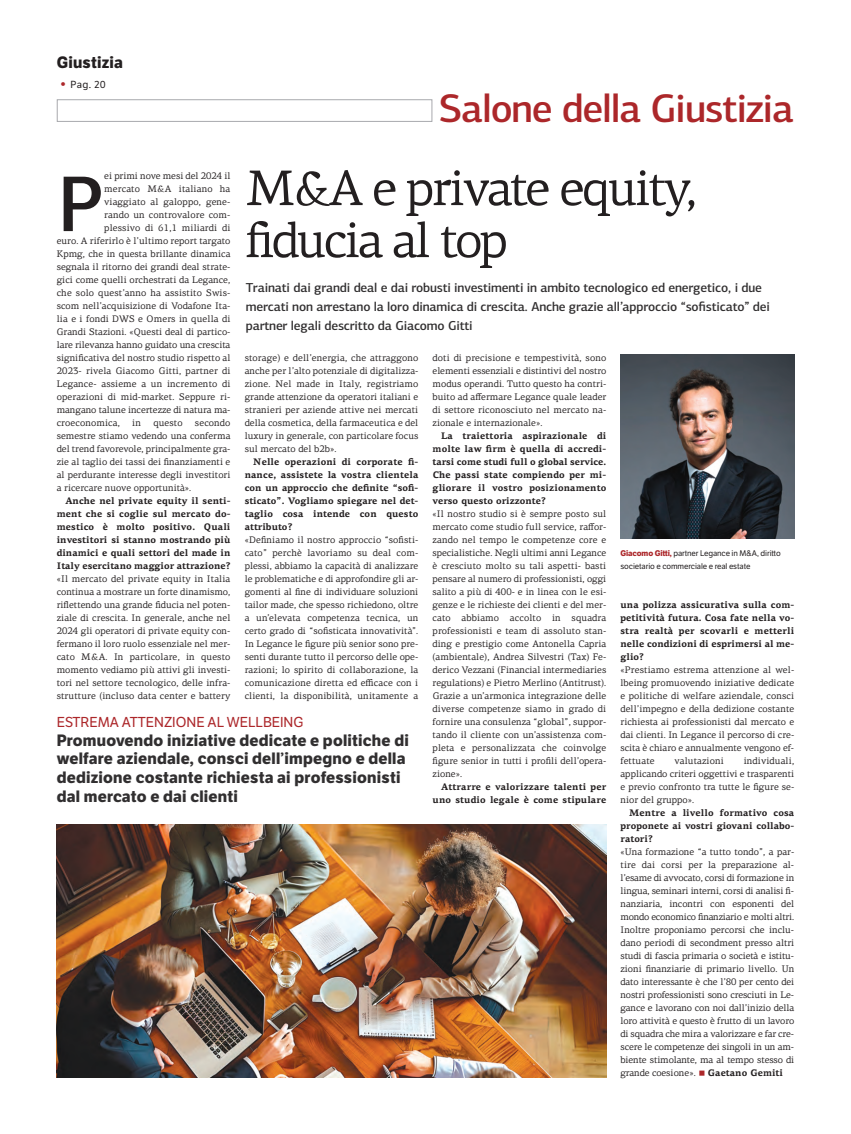
<style>
.page{position:relative;width:851px;height:1134px;background:#fff}
.page>*{position:absolute;margin:0;border:0;box-sizing:border-box;transform-origin:0 0}
.t1{font:500 79.3px "PF Centro Sans Pro";color:#231f20}
.t2{font:50px/52px "PF Centro Serif Pro";letter-spacing:-.05em;color:#231f20}
.t3{font:500 40px "PF Centro Sans Pro";letter-spacing:-.03em;color:#ac272a}
.t4{font:700 16px/18.7px "LFT Etica";letter-spacing:.015em;color:#312f30}
.t5{font:700 16px "LFT Etica";letter-spacing:.015em;color:#231f20}
.t6{font:14px "LFT Etica";color:#ac272a}
.t7{font:500 13px/19px "PF Centro Sans Pro";letter-spacing:-.015em;color:#312f30}
.t8{font:10px "LFT Etica";color:#231f20}
.t9{font:9.5px/13px "PF Centro Serif Pro";color:#231f20;text-align:justify}
.t10{font:700 9.5px/13px "PF Centro Serif Pro";color:#231f20;text-align:justify}
.t11{font:8px/13px "LFT Etica";letter-spacing:-.01em;color:#231f20}
.s1{font-size:16px;color:#ac272a}
.s2{font-weight:700;color:#ac272a}
.s3{font-size:8px;color:#ac272a}
.s4{font-weight:700}
</style>
<div class="page">
<div style="left:57px;top:99px;width:375px;height:23px;border:1px solid #a8a9ad"></div>
<img style="left:620px;top:355px;width:174px;height:184px">
<img style="left:57px;top:825px;width:549px;height:252px">
<h3 class="t5" style="left:57px;top:57px;width:68px">Giustizia</h3>
<p class="t8" style="left:59px;top:81px;width:48px"><span class="s1">•</span> Pag. 20</p>
<h3 class="t3" style="left:438px;top:94px;width:357px">Salone della Giustizia</h3>
<h2 class="t2" style="left:245px;top:167px;width:452px">M&amp;A e private equity, fiducia al top</h2>
<h1 class="t1" style="left:57px;top:175px;width:47px">P</h1>
<p class="t9" style="left:104px;top:170px;width:128px">ei primi nove mesi del 2024 il</p>
<p class="t9" style="left:104px;top:183px;width:128px">mercato M&amp;A italiano ha</p>
<p class="t9" style="left:104px;top:196px;width:128px">viaggiato al galoppo, gene-</p>
<p class="t9" style="left:104px;top:209px;width:128px">rando un controvalore com-</p>
<p class="t9" style="left:104px;top:222px;width:128px">plessivo di 61,1 miliardi di</p>
<p class="t9" style="left:57px;top:235px;width:175px">euro. A riferirlo è l’ultimo report targato</p>
<p class="t9" style="left:57px;top:248px;width:175px">Kpmg, che in questa brillante dinamica</p>
<p class="t9" style="left:57px;top:261px;width:175px">segnala il ritorno dei grandi deal strate-</p>
<p class="t9" style="left:57px;top:274px;width:175px">gici come quelli orchestrati da Legance,</p>
<p class="t9" style="left:57px;top:287px;width:175px">che solo quest’anno ha assistito Swis-</p>
<p class="t9" style="left:57px;top:300px;width:175px">scom nell’acquisizione di Vodafone Ita-</p>
<p class="t9" style="left:57px;top:313px;width:175px">lia e i fondi DWS e Omers in quella di</p>
<p class="t9" style="left:57px;top:326px;width:175px">Grandi Stazioni. «Questi deal di partico-</p>
<p class="t9" style="left:57px;top:339px;width:175px">lare rilevanza hanno guidato una crescita</p>
<p class="t9" style="left:57px;top:352px;width:175px">significativa del nostro studio rispetto al</p>
<p class="t9" style="left:57px;top:365px;width:175px">2023- rivela Giacomo Gitti, partner di</p>
<p class="t9" style="left:57px;top:378px;width:175px">Legance- assieme a un incremento di</p>
<p class="t9" style="left:57px;top:391px;width:175px">operazioni di mid-market. Seppure ri-</p>
<p class="t9" style="left:57px;top:404px;width:175px">mangano talune incertezze di natura ma-</p>
<p class="t9" style="left:57px;top:417px;width:65px">croeconomica,</p>
<p class="t9" style="left:132px;top:417px;width:10px">in</p>
<p class="t9" style="left:153px;top:417px;width:31px">questo</p>
<p class="t7" style="left:246px;top:279px;width:525px">Trainati dai grandi deal e dai robusti investimenti in ambito tecnologico ed energetico, i due mercati non arrestano la loro dinamica di crescita. Anche grazie all’approccio “sofisticato” dei partner legali descritto da Giacomo Gitti</p>
<p class="t9" style="left:244px;top:352px;width:175px">storage) e dell’energia, che attraggono anche per l’alto potenziale di digitalizza&shy;zione. Nel made in Italy, registriamo grande attenzione da operatori italiani e stranieri per aziende attive nei mercati della cosmetica, della farmaceutica e del luxury in generale, con particolare focus sul mercato del b2b».</p>
<p class="t10" style="left:244px;top:456px;width:175px;text-indent:9px">Nelle operazioni di corporate fi&shy;nance, assistete la vostra clientela con un approccio che definite “sofi&shy;sticato”. Vogliamo spiegare nel det&shy;taglio cosa intende con questo attributo?</p>
<p class="t9" style="left:244px;top:534px;width:175px">«Definiamo il nostro approccio “sofisti&shy;cato” perchè lavoriamo su deal com&shy;plessi, abbiamo la capacità di analizzare le problematiche e di approfondire gli ar&shy;gomenti al fine di individuare soluzioni tailor made, che spesso richiedono, oltre a un’elevata competenza tecnica, un certo grado di “sofisticata innovatività”.<br>In Legance le figure più senior sono pre&shy;senti durante tutto il percorso delle ope&shy;razioni; lo spirito di collaborazione, la comunicazione diretta ed efficace con i clienti, la disponibilità, unitamente a</p>
<p class="t9" style="left:432px;top:352px;width:175px">doti di precisione e tempestività, sono elementi essenziali e distintivi del nostro modus operandi. Tutto questo ha contri&shy;buito ad affermare Legance quale leader di settore riconosciuto nel mercato na&shy;zionale e internazionale».</p>
<p class="t10" style="left:432px;top:430px;width:175px;text-indent:9px">La traiettoria aspirazionale di molte law firm è quella di accredi&shy;tarsi come studi full o global service.<br>Che passi state compiendo per mi&shy;gliorare il vostro posizionamento verso questo orizzonte?</p>
<p class="t9" style="left:432px;top:508px;width:175px">«Il nostro studio si è sempre posto sul mercato come studio full service, raffor&shy;zando nel tempo le competenze core e specialistiche. Negli ultimi anni Legance è cresciuto molto su tali aspetti- basti pensare al numero di professionisti, oggi salito a più di 400- e in linea con le esi&shy;genze e le richieste dei clienti e del mer&shy;cato abbiamo accolto in squadra professionisti e team di assoluto stan&shy;ding e prestigio come Antonella Capria (ambientale), Andrea Silvestri (Tax) Fe&shy;derico Vezzani (Financial intermediaries regulations) e Pietro Merlino (Antitrust).<br>Grazie a un’armonica integrazione delle diverse competenze siamo in grado di fornire una consulenza “global”, suppor&shy;tando il cliente con un’assistenza com&shy;pleta e personalizzata che coinvolge figure senior in tutti i profili dell’opera&shy;zione».</p>
<p class="t10" style="left:432px;top:781px;width:175px;text-align:right">Attrarre e valorizzare talenti per uno studio legale è come stipulare</p>
<p class="t9" style="left:57px;top:417px;width:175px;text-indent:138px">secondo semestre stiamo vedendo una conferma del trend favorevole, principalmente gra&shy;zie al taglio dei tassi dei finanziamenti e al perdurante interesse degli investitori a ricercare nuove opportunità».</p>
<p class="t10" style="left:57px;top:495px;width:175px;text-indent:9px">Anche nel private equity il senti&shy;ment che si coglie sul mercato do&shy;mestico è molto positivo. Quali investitori si stanno mostrando più dinamici e quali settori del made in Italy esercitano maggior attrazione?</p>
<p class="t9" style="left:57px;top:573px;width:175px">«Il mercato del private equity in Italia continua a mostrare un forte dinamismo, riflettendo una grande fiducia nel poten&shy;ziale di crescita. In generale, anche nel 2024 gli operatori di private equity con&shy;fermano il loro ruolo essenziale nel mer&shy;cato M&amp;A. In particolare, in questo momento vediamo più attivi gli investi&shy;tori nel settore tecnologico, delle infra&shy;strutture (incluso data center e battery</p>
<p class="t11" style="left:620px;top:548px;width:162px"><span class="s2">Giacomo Gitti,</span> partner Legance in M&amp;A, diritto societario e commerciale e real estate</p>
<p class="t10" style="left:620px;top:599px;width:175px">una polizza assicurativa sulla com&shy;petitività futura. Cosa fate nella vo&shy;stra realtà per scovarli e metterli nelle condizioni di esprimersi al me&shy;glio?</p>
<p class="t9" style="left:620px;top:664px;width:175px">«Prestiamo estrema attenzione al wel&shy;lbeing promuovendo iniziative dedicate e politiche di welfare aziendale, consci dell’impegno e della dedizione costante richiesta ai professionisti dal mercato e dai clienti. In Legance il percorso di cre&shy;scita è chiaro e annualmente vengono ef&shy;fettuate</p>
<h3 class="t6" style="left:57px;top:717px;width:248px">ESTREMA ATTENZIONE AL WELLBEING</h3>
<h3 class="t4" style="left:57px;top:732px;width:353px">Promuovendo iniziative dedicate e politiche di welfare aziendale, consci dell’impegno e della dedizione costante richiesta ai professionisti dal mercato e dai clienti</h3>
<p class="t9" style="left:620px;top:755px;width:175px;text-indent:123px">individuali, applicando criteri oggettivi e trasparenti e previo confronto tra tutte le figure se&shy;nior del gruppo».</p>
<p class="t10" style="left:620px;top:807px;width:175px;text-indent:9px">Mentre a livello formativo cosa proponete ai vostri giovani collabo&shy;ratori?</p>
<p class="t9" style="left:620px;top:846px;width:175px">«Una formazione “a tutto tondo”, a par&shy;tire dai corsi per la preparazione al&shy;l’esame di avvocato, corsi di formazione in lingua, seminari interni, corsi di analisi fi&shy;nanziaria, incontri con esponenti del mondo economico finanziario e molti altri.<br>Inoltre proponiamo percorsi che inclu&shy;dano periodi di secondment presso altri studi di fascia primaria o società e istitu&shy;zioni finanziarie di primario livello. Un dato interessante è che l’80 per cento dei nostri professionisti sono cresciuti in Le&shy;gance e lavorano con noi dall’inizio della loro attività e questo è frutto di un lavoro di squadra che mira a valorizzare e far cre&shy;scere le competenze dei singoli in un am&shy;biente stimolante, ma al tempo stesso di grande coesione». <span class="s3">■</span> <span class="s4">Gaetano Gemiti</span></p>
<p class="t9" style="left:674px;top:755px;width:51px">valutazioni</p>
</div>
